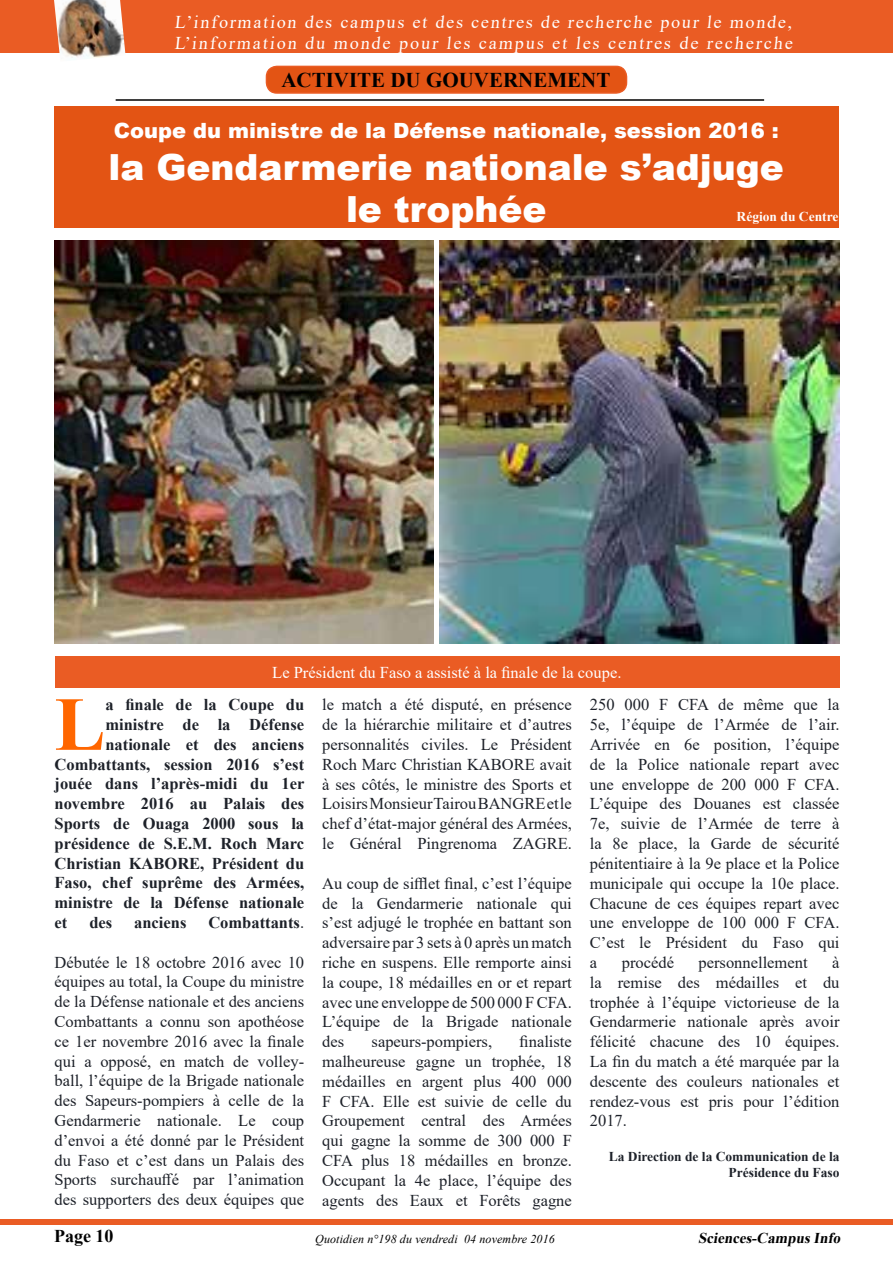
<style>
.page{position:relative;width:893px;height:1263px;background:#fff}
.page>*{position:absolute;margin:0;border:0;box-sizing:border-box;transform-origin:0 0}
.t1{font:700 76.35px "Times New Roman";color:#f60}
.t2{font:900 36px/42px "Arial";color:#fff;text-align:center}
.t3{font:900 21px "Arial";color:#fff}
.t4{font:700 21px "Times New Roman";color:#000}
.t5{font:18px/21.6px "Times New Roman";letter-spacing:.105em;color:#fff}
.t6{font:700 18px "Times New Roman";color:#000}
.t7{font:16.5px/19.8px "Times New Roman";color:#1d2129;text-align:justify}
.t8{font:700 16.5px "Times New Roman";color:#1d2129}
.t9{font:16.5px "Times New Roman";color:#fff}
.t10{font:italic 700 15px "Times New Roman";color:#000}
.t11{font:700 13.5px/16.2px "Times New Roman";color:#1d2129;text-align:right}
.t12{font:700 13.5px "Times New Roman";color:#fff}
.t13{font:italic 12px "Times New Roman";letter-spacing:.01em;color:#000}
.s1{font-weight:400}
</style>
<div class="page">
<div style="left:1px;top:1219px;width:892px;height:6px;background:#ea5c24"></div>
<div style="left:54px;top:107px;width:785px;height:121px;background:#e35414"></div>
<div style="left:55px;top:656px;width:784px;height:32px;background:#ea5c24"></div>
<hr style="left:116px;top:99px;width:648px;height:2px;background:#000">
<div style="left:0;top:0;width:893px;height:53px;background:#ea5c24"></div>
<img style="left:54px;top:0;width:71px;height:60px">
<div style="left:266px;top:66px;width:360px;height:27px;background:#e35414;border-radius:10px"></div>
<div style="left:266px;top:66px;width:361px;height:28px;border:2px solid #ea5c24;border-radius:10px"></div>
<img style="left:54px;top:240px;width:380px;height:403px">
<img style="left:440px;top:240px;width:399px;height:403px">
<p class="t5" style="left:174px;top:10px;width:622px">L’information des campus et des centres de recherche pour le monde,<br>L’information du monde pour les campus et les centres de recherche</p>
<p class="t4" style="left:281px;top:65px;width:331px">ACTIVITE DU GOUVERNEMENT</p>
<p class="t3" style="left:114px;top:115px;width:666px">Coupe du ministre de la Défense nationale, session 2016 :</p>
<h2 class="t2" style="left:109px;top:145px;width:677px">la Gendarmerie nationale s’adjuge le trophée</h2>
<p class="t12" style="left:737px;top:207px;width:103px">Région du Centre</p>
<p class="t9" style="left:272px;top:661px;width:351px">Le Président du Faso a assisté à la finale de la coupe.</p>
<h1 class="t1" style="left:55px;top:669px;width:52px">L</h1>
<p class="t8" style="left:105px;top:693px;width:200px">a finale de la Coupe du</p>
<p class="t8" style="left:105px;top:712px;width:200px">ministre de la Défense</p>
<p class="t8" style="left:105px;top:732px;width:200px">nationale et des anciens</p>
<p class="t8" style="left:55px;top:752px;width:251px">Combattants, session 2016 s’est</p>
<p class="t8" style="left:55px;top:772px;width:251px">jouée dans l’après-midi du 1er</p>
<p class="t8" style="left:55px;top:792px;width:251px">novembre 2016 au Palais des</p>
<p class="t8" style="left:55px;top:811px;width:251px">Sports de Ouaga 2000 sous la</p>
<p class="t8" style="left:55px;top:831px;width:251px">présidence de S.E.M. Roch Marc</p>
<p class="t8" style="left:55px;top:851px;width:251px">Christian KABORE, Président du</p>
<p class="t8" style="left:55px;top:871px;width:251px">Faso, chef suprême des Armées,</p>
<p class="t8" style="left:55px;top:891px;width:251px">ministre de la Défense nationale</p>
<p class="t8" style="left:55px;top:910px;width:14px">et</p>
<p class="t8" style="left:89px;top:910px;width:24px">des</p>
<p class="t8" style="left:134px;top:910px;width:54px">anciens</p>
<p class="t8" style="left:208px;top:910px;width:97px">Combattants<span class="s1">.</span></p>
<p class="t7" style="left:55px;top:952px;width:251px">Débutée le 18 octobre 2016 avec 10 équipes au total, la Coupe du ministre de la Défense nationale et des anciens Combattants a connu son apothéose ce 1er novembre 2016 avec la finale qui a opposé, en match de volley&shy;ball, l’équipe de la Brigade nationale des Sapeurs-pompiers à celle de la Gendarmerie nationale. Le coup d’envoi a été donné par le Président du Faso et c’est dans un Palais des Sports surchauffé par l’animation des supporters des deux équipes que</p>
<p class="t7" style="left:322px;top:694px;width:251px">le match a été disputé, en présence de la hiérarchie militaire et d’autres personnalités civiles. Le Président Roch Marc Christian KABORE avait à ses côtés, le ministre des Sports et Loisirs Monsieur Tairou BANGRE et le chef d’état-major général des Armées, le Général Pingrenoma ZAGRE.</p>
<p class="t7" style="left:322px;top:873px;width:251px">Au coup de sifflet final, c’est l’équipe de la Gendarmerie nationale qui s’est adjugé le trophée en battant son adversaire par 3 sets à 0 après un match riche en suspens. Elle remporte ainsi la coupe, 18 médailles en or et repart avec une enveloppe de 500 000 F CFA.<br>L’équipe de la Brigade nationale des</p>
<p class="t7" style="left:322px;top:1031px;width:251px;text-indent:197px">finaliste malheureuse gagne un trophée, 18 médailles en argent plus 400 000<br>F CFA. Elle est suivie de celle du Groupement central des Armées qui gagne la somme de 300 000 F CFA plus 18 médailles en bronze.<br>Occupant la 4e place, l’équipe des agents des Eaux et Forêts gagne</p>
<p class="t7" style="left:372px;top:1031px;width:122px">sapeurs-pompiers,</p>
<p class="t7" style="left:590px;top:694px;width:251px">250 000 F CFA de même que la 5e, l’équipe de l’Armée de l’air.<br>Arrivée en 6e position, l’équipe de la Police nationale repart avec une enveloppe de 200 000 F CFA.<br>L’équipe des Douanes est classée 7e, suivie de l’Armée de terre à la 8e place, la Garde de sécurité pénitentiaire à la 9e place et la Police municipale qui occupe la 10e place.<br>Chacune de ces équipes repart avec une enveloppe de 100 000 F CFA.<br>C’est le Président du Faso qui a</p>
<p class="t7" style="left:622px;top:952px;width:54px">procédé</p>
<p class="t7" style="left:699px;top:952px;width:111px">personnellement</p>
<p class="t7" style="left:590px;top:952px;width:251px;text-indent:242px">à la remise des médailles et du trophée à l’équipe victorieuse de la Gendarmerie nationale après avoir félicité chacune des 10 équipes.<br>La fin du match a été marquée par la descente des couleurs nationales et rendez-vous est pris pour l’édition 2017.</p>
<p class="t11" style="left:609px;top:1147px;width:232px">La Direction de la Communication de la<br>Présidence du Faso</p>
<p class="t6" style="left:54px;top:1223px;width:61px">Page 10</p>
<p class="t13" style="left:315px;top:1231px;width:241px">Quotidien n°198 du vendredi 04 novembre 2016</p>
<p class="t10" style="left:698px;top:1227px;width:147px">Sciences-CampusInfo</p>
</div>
